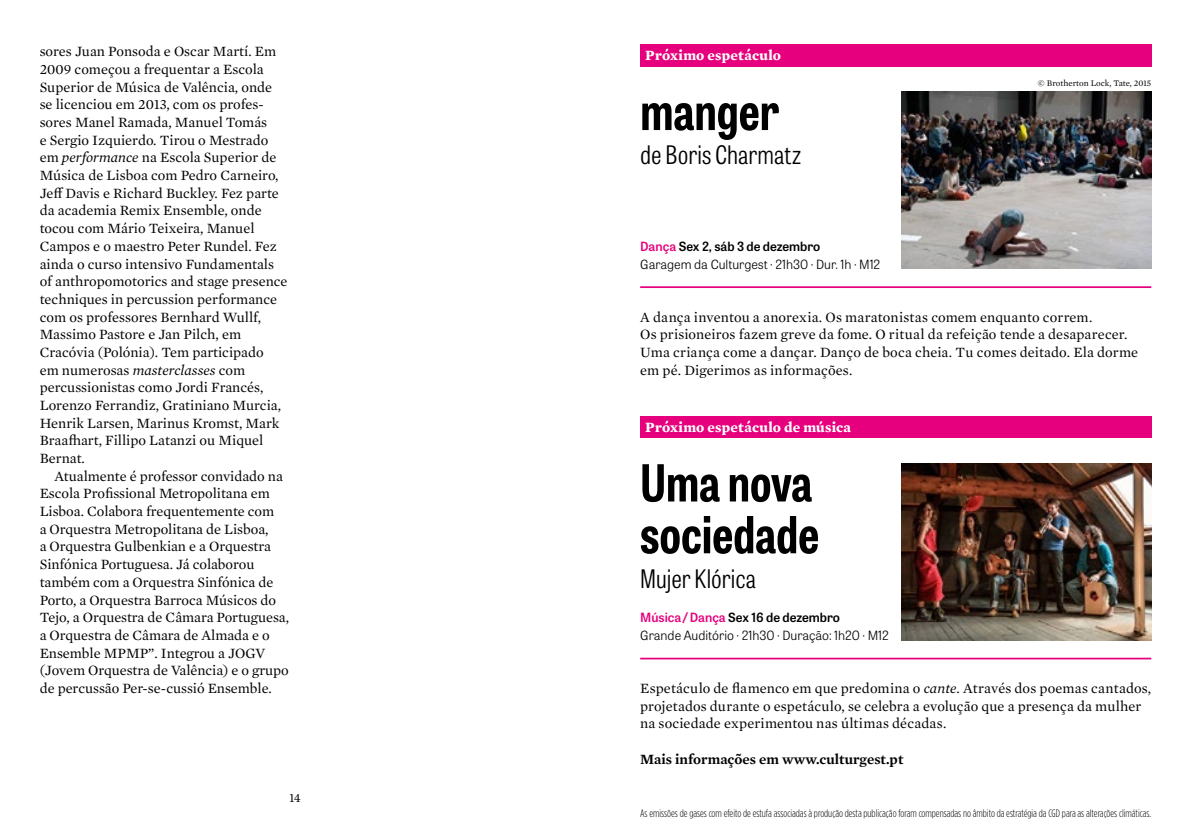
<style>
.page{position:relative;width:1191px;height:829px;background:#fff}
.page>*{position:absolute;margin:0;border:0;box-sizing:border-box;transform-origin:0 0}
.t1{font:700 50.75px/51.8px "Tablet Gothic Condensed";letter-spacing:-.005em;color:#000}
.t2{font:300 25.38px "Tablet Gothic Condensed";color:#000}
.t3{font:14.35px/17.7px "Mercury Text G1";color:#000}
.t4{font:700 14.35px "Mercury Text G1";letter-spacing:.015em;color:#fff}
.t5{font:600 14.35px "Mercury Text G1";color:#000}
.t6{font:300 12.6px/17.7px "Tablet Gothic";color:#000}
.t7{font:12.6px "Mercury Text G1";color:#000}
.t8{font:300 10.85px "Gotham Condensed";color:#000}
.t9{font:8.75px "Mercury Text G1";color:#000}
.s1{font-style:italic}
.s2{font-weight:600;color:#e6007d}
.s3{font-weight:600}
</style>
<div class="page">
<div style="left:640px;top:45px;width:511px;height:22px;background:#e6007d"></div>
<div style="left:640px;top:416px;width:511px;height:22px;background:#e6007d"></div>
<hr style="left:640px;top:657px;width:511px;height:2px;background:#e6007d">
<hr style="left:640px;top:286px;width:511px;height:2px;background:#e6007d">
<img style="left:902px;top:463px;width:249px;height:177px">
<img style="left:902px;top:92px;width:249px;height:176px">
<p class="t3" style="left:40px;top:42px;width:249px">sores Juan Ponsoda e Oscar Martí. Em 2009 começou a frequentar a Escola Superior de Música de Valência, onde se licenciou em 2013, com os profes&shy;sores Manel Ramada, Manuel Tomás<br>e Sergio Izquierdo. Tirou o Mestrado em <span class="s1">performance</span> na Escola Superior de Música de Lisboa com Pedro Carneiro, Jeff Davis e Richard Buckley. Fez parte da academia Remix Ensemble, onde tocou com Mário Teixeira, Manuel Campos e o maestro Peter Rundel. Fez ainda o curso intensivo Fundamentals of anthropomotorics and stage presence techniques in percussion performance com os professores Bernhard Wullf, Massimo Pastore e Jan Pilch, em Cracóvia (Polónia). Tem participado<br>em numerosas <span class="s1">masterclasses</span> com percussionistas como Jordi Francés, Lorenzo Ferrandiz, Gratiniano Murcia, Henrik Larsen, Marinus Kromst, Mark Braafhart, Fillipo Latanzi ou Miquel Bernat.</p>
<p class="t3" style="left:40px;top:466px;width:251px;text-indent:15px">Atualmente é professor convidado na Escola Profissional Metropolitana em Lisboa. Colabora frequentemente com<br>a Orquestra Metropolitana de Lisboa,<br>a Orquestra Gulbenkian e a Orquestra Sinfónica Portuguesa. Já colaborou também com a Orquestra Sinfónica de Porto, a Orquestra Barroca Músicos do Tejo, a Orquestra de Câmara Portuguesa, a Orquestra de Câmara de Almada e o Ensemble MPMP”. Integrou a JOGV (Jovem Orquestra de Valência) e o grupo de percussão Per-se-cussió Ensemble.</p>
<p class="t7" style="left:289px;top:788px;width:13px">14</p>
<p class="t4" style="left:645px;top:45px;width:138px">Próximo espetáculo</p>
<h1 class="t1" style="left:640px;top:84px;width:141px">manger</h1>
<h2 class="t2" style="left:640px;top:138px;width:162px">de Boris Charmatz</h2>
<p class="t6" style="left:640px;top:237px;width:242px"><span class="s2">Dança</span> <span class="s3">Sex 2, sáb 3 de dezembro<br></span>Garagem da Culturgest · 21h30 · Dur. 1h · M12</p>
<p class="t9" style="left:1038px;top:77px;width:115px">© Brotherton Lock, Tate, 2015</p>
<p class="t3" style="left:640px;top:307px;width:499px">A dança inventou a anorexia. Os maratonistas comem enquanto correm.<br>Os prisioneiros fazem greve da fome. O ritual da refeição tende a desaparecer.<br>Uma criança come a dançar. Danço de boca cheia. Tu comes deitado. Ela dorme em pé. Digerimos as informações.</p>
<p class="t4" style="left:645px;top:416px;width:207px">Próximo espetáculo de música</p>
<h1 class="t1" style="left:640px;top:455px;width:181px">Uma nova sociedade</h1>
<h2 class="t2" style="left:640px;top:561px;width:117px">Mujer Klórica</h2>
<p class="t6" style="left:640px;top:608px;width:250px"><span class="s2">Música / Dança</span> <span class="s3">Sex 16 de dezembro<br></span>Grande Auditório · 21h30 · Duração: 1h20 · M12</p>
<p class="t3" style="left:640px;top:678px;width:512px">Espetáculo de flamenco em que predomina o <span class="s1">cante</span>. Através dos poemas cantados, projetados durante o espetáculo, se celebra a evolução que a presença da mulher na sociedade experimentou nas últimas décadas.</p>
<p class="t5" style="left:640px;top:748px;width:265px">Mais informações em www.culturgest.pt</p>
<p class="t8" style="left:640px;top:806px;width:512px">As emissões de gases com efeito de estufa associadas à produção desta publicação foram compensadas no âmbito da estratégia da CGD para as alterações climáticas.</p>
</div>
